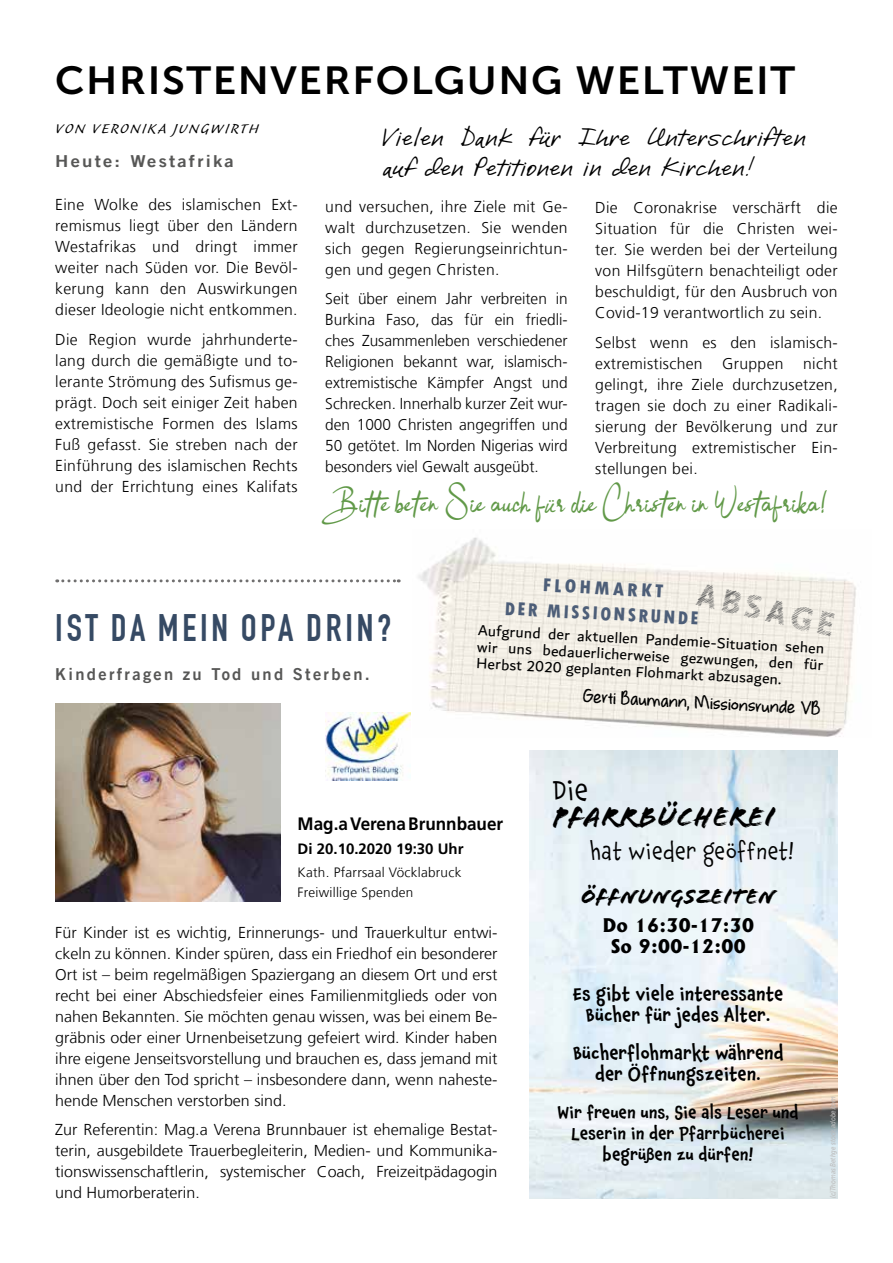
<style>
.page{position:relative;width:893px;height:1263px;background:#fff}
.page>*{position:absolute;margin:0;border:0;box-sizing:border-box;transform-origin:0 0}
.t1{font:39px "Museo Sans 700";letter-spacing:.04em;color:#000;scale:1.05 1}
.t2{font:700 37.5px "DIN Condensed";letter-spacing:.1em;color:#364a64}
.t3{font:28.5px "Flood Std";letter-spacing:.03em;color:#000}
.t4{font:28.5px "Crosshatcher";color:#6b6b6a}
.t5{font:28.5px "Chaloops";color:#000}
.t6{font:22.5px/30px "DJBI Love Me Some Brook";letter-spacing:.02em;color:#000}
.t7{font:22.5px "Chaloops";letter-spacing:.03em;color:#000}
.t8{font:22.5px "Flood Std";letter-spacing:.02em;color:#000}
.t9{font:21px "Bulgatti";letter-spacing:.04em;color:#619948}
.t10{font:700 21px "whateverittakes";color:#000}
.t11{font:800 condensed 19.5px/25.2px "Tw Cen";color:#4d5e78;text-align:center;scale:1.07 1}
.t12{font:500 18px/21px "Chaloops";letter-spacing:.02em;color:#000;text-align:center}
.t13{font:800 18px/21px "Albertus";letter-spacing:.02em;color:#000;text-align:center}
.t14{font:700 18px "Frutiger LT Com";color:#000;scale:.95 1}
.t15{font:18px "Caliban Std";letter-spacing:.11em;color:#000}
.t16{font:500 16.5px/21px "Chaloops";letter-spacing:.02em;color:#000;text-align:center}
.t17{font:16.5px "Trade Gothic LT Com Bd 2";letter-spacing:.14em;color:#575756}
.t18{font:16.5px "Trade Gothic LT Com Bd 2";letter-spacing:.12em;color:#575756;scale:1.12 1}
.t19{font:300 15.75px/21px "Frutiger LT Com";letter-spacing:.02em;color:#000;text-align:justify}
.t20{font:15.75px/16.5px "Dubai";color:#000;text-align:justify}
.t21{font:700 15px "Frutiger LT Com";color:#000}
.t22{font:300 13.5px/19.5px "Frutiger LT Com";letter-spacing:.02em;color:#000}
.t23{font:italic 7.5px "Museo Sans 500";color:#bcbcbc;scale:.82 1}
.s1{font-family:"DJB Fresh Start";font-weight:700;font-size:16.5px}
</style>
<div class="page">
<img style="left:418px;top:537px;width:438px;height:200px">
<img style="left:55px;top:704px;width:226px;height:197px">
<img style="left:325px;top:712px;width:85px;height:68px">
<svg style="left:57px;top:579px;width:342px;height:3px"></svg>
<img style="left:529px;top:750px;width:309px;height:448px">
<h1 class="t1" style="left:55px;top:58px;width:706px">CHRISTENVERFOLGUNG WELTWEIT</h1>
<p class="t15" style="left:55px;top:119px;width:205px">VON VERONIKA JUNGWIRTH</p>
<h3 class="t6" style="left:383px;top:124px;width:425px">Vielen Dank für Ihre Unterschriften auf den Petitionen in den Kirchen!</h3>
<p class="t18" style="left:55px;top:151px;width:161px">Heute: Westafrika</p>
<p class="t19" style="left:55px;top:194px;width:244px">Eine Wolke des islamischen Ext&shy;remismus liegt über den Ländern Westafrikas und dringt immer weiter nach Süden vor. Die Bevöl&shy;kerung kann den Auswirkungen dieser Ideologie nicht entkommen.</p>
<p class="t19" style="left:55px;top:329px;width:244px">Die Region wurde jahrhunderte&shy;lang durch die gemäßigte und to&shy;lerante Strömung des Sufismus ge&shy;prägt. Doch seit einiger Zeit haben extremistische Formen des Islams Fuß gefasst. Sie streben nach der Einführung des islamischen Rechts und der Errichtung eines Kalifats</p>
<p class="t19" style="left:325px;top:196px;width:244px">und versuchen, ihre Ziele mit Ge&shy;walt durchzusetzen. Sie wenden sich gegen Regierungseinrichtun&shy;gen und gegen Christen.</p>
<p class="t19" style="left:325px;top:288px;width:244px">Seit über einem Jahr verbreiten in Burkina Faso, das für ein friedli&shy;ches Zusammenleben verschiedener Religionen bekannt war, islamisch&shy;extremistische Kämpfer Angst und Schrecken. Innerhalb kurzer Zeit wur&shy;den 1000 Christen angegriffen und 50 getötet. Im Norden Nigerias wird besonders viel Gewalt ausgeübt.</p>
<p class="t19" style="left:595px;top:197px;width:244px">Die Coronakrise verschärft die Situation für die Christen wei&shy;ter. Sie werden bei der Verteilung von Hilfsgütern benachteiligt oder beschuldigt, für den Ausbruch von Covid-19 verantwortlich zu sein.</p>
<p class="t19" style="left:595px;top:332px;width:244px">Selbst wenn es den islamisch&shy;extremistischen Gruppen nicht gelingt, ihre Ziele durchzusetzen, tragen sie doch zu einer Radikali&shy;sierung der Bevölkerung und zur Verbreitung extremistischer Ein&shy;stellungen bei.</p>
<h3 class="t9" style="left:322px;top:494px;width:506px">Bitte beten Sie auch f<span class="s1">ü</span>r die Christen in Westafrika!</h3>
<h2 class="t2" style="left:55px;top:606px;width:337px">IST DA MEIN OPA DRIN?</h2>
<p class="t17" style="left:55px;top:663px;width:316px">Kinderfragen zu Tod und Sterben.</p>
<p class="t11" style="left:507px;top:570px;width:183px;rotate:3deg">FLOHMARKT<br>DER MISSIONSRUNDE</p>
<p class="t20" style="left:479px;top:622px;width:348px;rotate:3deg">Aufgrund der aktuellen Pandemie-Situation sehen wir uns bedauerlicherweise gezwungen, den für Herbst 2020 geplanten Flohmarkt abzusagen.</p>
<h3 class="t10" style="left:584px;top:683px;width:239px;rotate:3deg">Gerti Baumann, Missionsrunde VB</h3>
<h3 class="t4" style="left:703px;top:572px;width:142px;rotate:13deg">ABSAGE</h3>
<p class="t14" style="left:298px;top:813px;width:218px">Mag.a Verena Brunnbauer</p>
<p class="t21" style="left:298px;top:840px;width:167px">Di 20.10.2020 19:30 Uhr</p>
<p class="t22" style="left:298px;top:863px;width:165px">Kath. Pfarrsaal Vöcklabruck<br>Freiwillige Spenden</p>
<p class="t19" style="left:55px;top:922px;width:444px">Für Kinder ist es wichtig, Erinnerungs- und Trauerkultur entwi&shy;ckeln zu können. Kinder spüren, dass ein Friedhof ein besonderer Ort ist – beim regelmäßigen Spaziergang an diesem Ort und erst recht bei einer Abschiedsfeier eines Familienmitglieds oder von nahen Bekannten. Sie möchten genau wissen, was bei einem Be&shy;gräbnis oder einer Urnenbeisetzung gefeiert wird. Kinder haben ihre eigene Jenseitsvorstellung und brauchen es, dass jemand mit ihnen über den Tod spricht – insbesondere dann, wenn naheste&shy;hende Menschen verstorben sind.</p>
<p class="t19" style="left:55px;top:1119px;width:444px">Zur Referentin: Mag.a Verena Brunnbauer ist ehemalige Bestat&shy;terin, ausgebildete Trauerbegleiterin, Medien- und Kommunika&shy;tionswissenschaftlerin, systemischer Coach, Freizeitpädagogin und Humorberaterin.</p>
<h3 class="t5" style="left:553px;top:767px;width:37px">DIE</h3>
<h3 class="t3" style="left:553px;top:800px;width:223px">PFARRBÜCHEREI</h3>
<h3 class="t7" style="left:591px;top:833px;width:206px">HAT WIEDER GEÖFFNET!</h3>
<h3 class="t8" style="left:581px;top:883px;width:196px">Öffnungszeiten</h3>
<p class="t13" style="left:602px;top:915px;width:153px">Do 16:30-17:30<br>So 9:00-12:00</p>
<p class="t12" style="left:573px;top:982px;width:211px">Es gibt viele interessante<br>Bücher für jedes Alter.</p>
<p class="t12" style="left:573px;top:1041px;width:212px">Bücherflohmarkt während der Öffnungszeiten.</p>
<p class="t16" style="left:558px;top:1101px;width:242px">Wir freuen uns, Sie als Leser und<br>Leserin in der Pfarrbücherei begrüßen zu dürfen!</p>
<p class="t23" style="left:829px;top:1198px;width:126px;rotate:-90deg">(c)Thomas Bethge stock.adobe.com</p>
</div>
